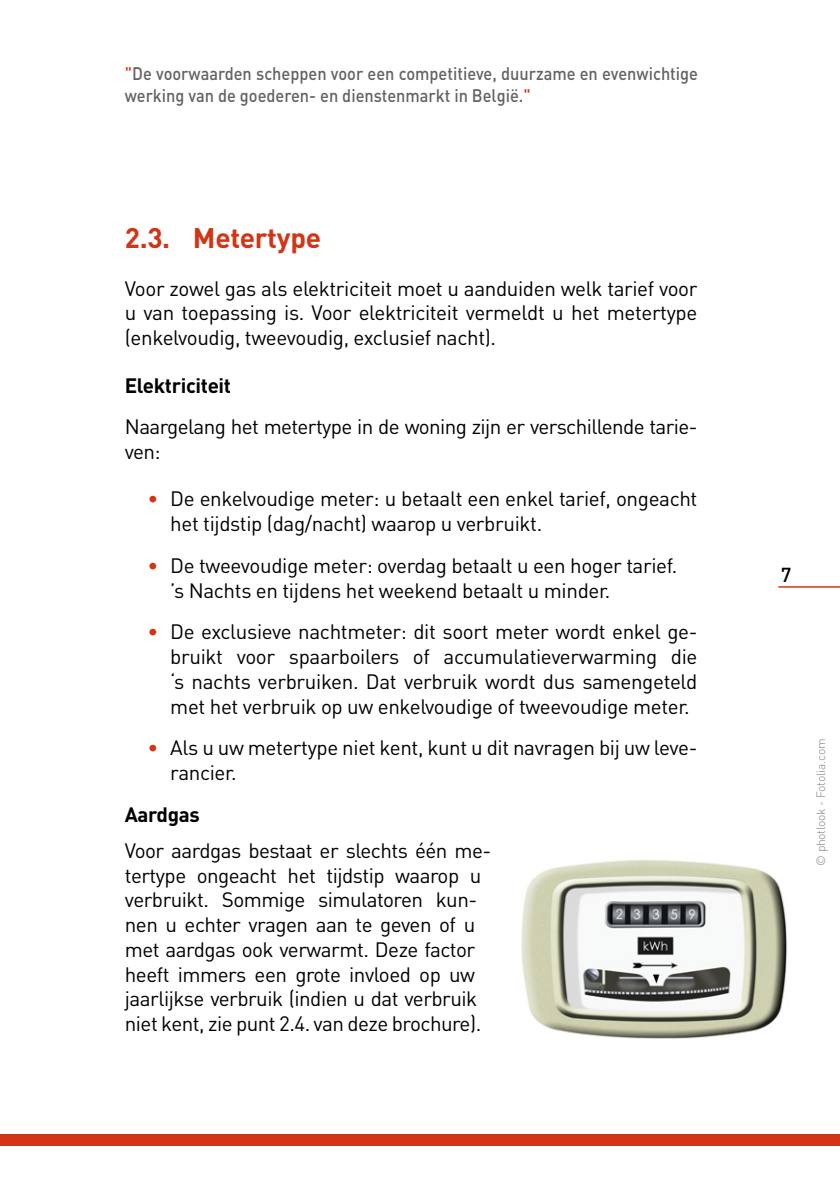
<style>
.page{position:relative;width:840px;height:1191px;background:#fff}
.page>*{position:absolute;margin:0;border:0;box-sizing:border-box;transform-origin:0 0}
.Titre_2{font:700 28px "DIN Pro";letter-spacing:-.01em;color:#d23416}
.txt{font:20.6px/24.8px "DIN Pro";letter-spacing:-.025em;color:#000}
.puce_2{font:20.6px/24.8px "DIN Pro";letter-spacing:-.02em;color:#000}
.puce_1{font:700 20.6px "DIN Pro";letter-spacing:-.02em;color:#000}
.t1{font:500 20px "DIN Pro";color:#000}
.t2{font:500 18px/21.6px "DIN Pro";color:#646363;scale:.91 1}
.T4{font:300 12px "DIN Pro";letter-spacing:-.02em;color:#828282}
.s1{color:#d23416}
</style>
<div class="page">
<hr style="left:777px;top:586px;width:62px;height:1px;background:#d23416">
<div style="left:0;top:1134px;width:839px;height:11px;background:#d23416"></div>
<img style="left:521px;top:859px;width:266px;height:180px">
<p class="t2" style="left:125px;top:62px;width:631px"><span class="s1">"</span>De voorwaarden scheppen voor een competitieve, duurzame en evenwichtige werking van de goederen- en dienstenmarkt in België.<span class="s1">"</span></p>
<p class="Titre_2" style="left:125px;top:219px;width:197px">2.3. Metertype</p>
<p class="txt" style="left:125px;top:275px;width:574px;text-align:justify">Voor zowel gas als elektriciteit moet u aanduiden welk tarief voor u van toepassing is. Voor elektriciteit vermeldt u het metertype (enkelvoudig, tweevoudig, exclusief nacht).</p>
<p class="puce_1" style="left:125px;top:371px;width:108px">Elektriciteit</p>
<p class="txt" style="left:125px;top:413px;width:574px">Naargelang het metertype in de woning zijn er verschillende tarie&shy;ven:</p>
<p class="puce_2" style="left:170px;top:486px;width:528px;text-indent:-23px"><span class="s1">•</span> De enkelvoudige meter: u betaalt een enkel tarief, ongeacht het tijdstip (dag/nacht) waarop u verbruikt.</p>
<p class="puce_2" style="left:170px;top:552px;width:508px;text-indent:-23px"><span class="s1">•</span> De tweevoudige meter: overdag betaalt u een hoger tarief. ’s Nachts en tijdens het weekend betaalt u minder.</p>
<p class="puce_2" style="left:170px;top:618px;width:528px;text-align:justify;text-indent:-23px"><span class="s1">•</span> De exclusieve nachtmeter: dit soort meter wordt enkel ge&shy;bruikt voor spaarboilers of accumulatieverwarming die ‘s nachts verbruiken. Dat verbruik wordt dus samengeteld met het verbruik op uw enkelvoudige of tweevoudige meter.</p>
<p class="puce_2" style="left:170px;top:734px;width:528px;text-indent:-23px"><span class="s1">•</span> Als u uw metertype niet kent, kunt u dit navragen bij uw leve&shy;rancier.</p>
<p class="puce_1" style="left:125px;top:800px;width:76px">Aardgas</p>
<p class="txt" style="left:125px;top:837px;width:367px">Voor aardgas bestaat er slechts één me&shy;tertype ongeacht het tijdstip waarop u verbruikt. Sommige simulatoren kun&shy;nen u echter vragen aan te geven of u met aardgas ook verwarmt. Deze factor heeft immers een grote invloed op uw jaarlijkse verbruik (indien u dat verbruik niet kent, zie punt 2.4. van deze brochure).</p>
<p class="t1" style="left:780px;top:561px;width:12px">7</p>
<p class="T4" style="left:812px;top:865px;width:128px;rotate:-90deg">© photlook - Fotolia.com</p>
</div>
